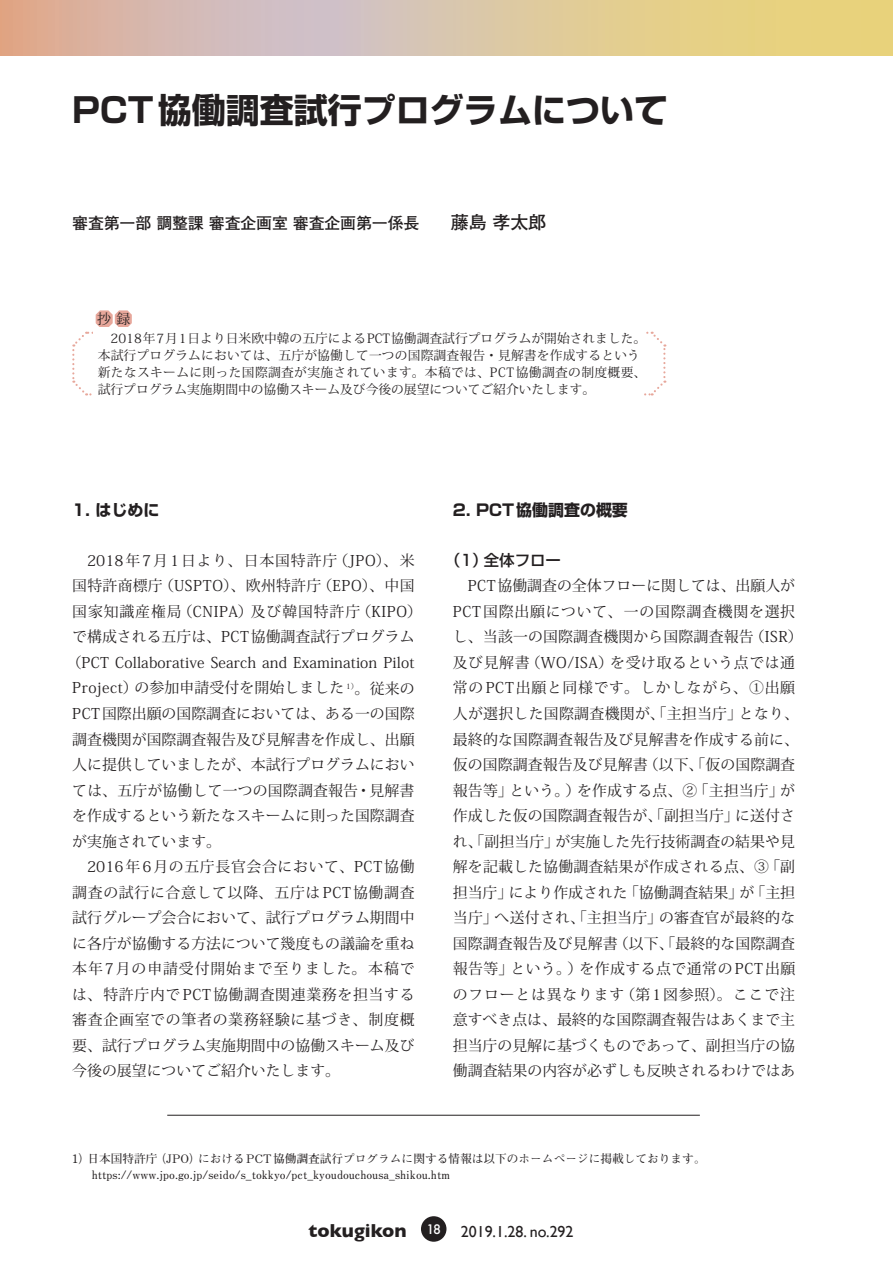
<style>
.page{position:relative;width:893px;height:1263px;background:#fff}
.page>*{position:absolute;margin:0;border:0;box-sizing:border-box;transform-origin:0 0}
.t1{font:700 34.05px "Shin Go Pro";color:#231f20}
.t2{font:700 15.9px "Futo Go B101 Pro";letter-spacing:-.01em;color:#231f20}
.t3{font:15.9px "Gill Sans";color:#231f20}
.t4{font:700 15.9px "Shin Go Pro";color:#231f20}
.t5{font:500 15.45px "Shin Go Pro";color:#231f20}
.t6{font:14.85px/25.5px "Koz Min Pro";letter-spacing:.01em;color:#231f20}
.t7{font:14.85px "Koz Min Pro";letter-spacing:.045em;color:#231f20}
.t8{font:14.85px "Koz Min Pro";letter-spacing:.06em;color:#231f20}
.t9{font:14.85px "Koz Min Pro";letter-spacing:.055em;color:#231f20}
.t10{font:14.85px "Koz Min Pro";letter-spacing:.05em;color:#231f20}
.t11{font:13.8px "Koz Min Pro";color:#231f20}
.t12{font:12.75px/17px "Koz Min Pro";letter-spacing:.015em;color:#231f20}
.t13{font:700 11.7px/15.9px "Futo Min A101 Pro";color:#231f20}
.s1{font-size:18px}
.s2{font-weight:700;font-size:19.2px}
</style>
<div class="page">
<div style="left:421px;top:1216px;width:25px;height:26px;background:#231f20;border-radius:50%"></div>
<svg style="left:0;top:0;width:892px;height:55px;background:#dcc39f"></svg>
<svg style="left:72px;top:310px;width:594px;height:86px"></svg>
<div style="left:94px;top:327px;width:550px;height:73px;background:#fff"></div>
<hr style="left:167px;top:1115px;width:533px;height:1px;background:#231f20">
<h1 class="t1" style="left:72px;top:84px;width:597px">PCT協働調査試行プログラムについて</h1>
<p class="t2" style="left:72px;top:210px;width:475px">審査第一部 調整課 審査企画室 審査企画第一係長　　<span class="s1">藤島 孝太郎</span></p>
<p class="t11" style="left:97px;top:309px;width:34px">抄録</p>
<p class="t12" style="left:98px;top:329px;width:550px">　2018年7月1日より日米欧中韓の五庁によるPCT協働調査試行プログラムが開始されました。本試行プログラムにおいては、五庁が協働して一つの国際調査報告・見解書を作成するという新たなスキームに則った国際調査が実施されています。本稿では、PCT協働調査の制度概要、試行プログラム実施期間中の協働スキーム及び今後の展望についてご紹介いたします。</p>
<p class="t4" style="left:72px;top:497px;width:89px">1. はじめに</p>
<p class="t9" style="left:72px;top:550px;width:344px">　2018年7月1日より、日本国特許庁（JPO）、米</p>
<p class="t6" style="left:72px;top:573px;width:344px">国特許商標庁（USPTO）、欧州特許庁（EPO）、中国</p>
<p class="t8" style="left:72px;top:601px;width:351px">国家知識産権局（CNIPA）及び韓国特許庁（KIPO）</p>
<p class="t6" style="left:72px;top:624px;width:344px">で構成される五庁は、PCT協働調査試行プログラム</p>
<p class="t6" style="left:67px;top:649px;width:349px">（PCT Collaborative Search and Examination Pilot</p>
<p class="t6" style="left:72px;top:675px;width:344px">Project）の参加申請受付を開始しました <sup>1）</sup>。従来の</p>
<p class="t6" style="left:72px;top:700px;width:344px">PCT国際出願の国際調査においては、ある一の国際</p>
<p class="t6" style="left:72px;top:726px;width:344px">調査機関が国際調査報告及び見解書を作成し、出願</p>
<p class="t6" style="left:72px;top:751px;width:344px">人に提供していましたが、本試行プログラムにおい</p>
<p class="t6" style="left:72px;top:777px;width:344px">ては、五庁が協働して一つの国際調査報告・見解書</p>
<p class="t6" style="left:72px;top:802px;width:344px">を作成するという新たなスキームに則った国際調査</p>
<p class="t6" style="left:72px;top:828px;width:150px">が実施されています。</p>
<p class="t7" style="left:72px;top:856px;width:344px">　2016年6月の五庁長官会合において、PCT協働</p>
<p class="t7" style="left:72px;top:882px;width:344px">調査の試行に合意して以降、五庁は PCT協働調査</p>
<p class="t6" style="left:72px;top:904px;width:344px">試行グループ会合において、試行プログラム期間中</p>
<p class="t6" style="left:72px;top:930px;width:344px">に各庁が協働する方法について幾度もの議論を重ね</p>
<p class="t8" style="left:72px;top:958px;width:344px">本年7月の申請受付開始まで至りました。本稿で</p>
<p class="t7" style="left:72px;top:984px;width:344px">は、特許庁内で PCT協働調査関連業務を担当する</p>
<p class="t10" style="left:72px;top:1009px;width:344px">審査企画室での筆者の業務経験に基づき、制度概</p>
<p class="t6" style="left:72px;top:1032px;width:344px">要、試行プログラム実施期間中の協働スキーム及び</p>
<p class="t6" style="left:72px;top:1057px;width:269px">今後の展望についてご紹介いたします。</p>
<p class="t4" style="left:453px;top:497px;width:177px">2. PCT協働調査の概要</p>
<p class="t5" style="left:445px;top:548px;width:117px">（1）全体フロー</p>
<p class="t6" style="left:453px;top:573px;width:351px">　PCT協働調査の全体フローに関しては、出願人が<br>PCT国際出願について、一の国際調査機関を選択し、当該一の国際調査機関から国際調査報告（ISR）及び見解書（WO/ISA）を受け取るという点では通常の PCT出願と同様です。しかしながら、①出願人が選択した国際調査機関が、「主担当庁」となり、最終的な国際調査報告及び見解書を作成する前に、仮の国際調査報告及び見解書（以下、「仮の国際調査報告等」という。）を作成する点、②「主担当庁」が作成した仮の国際調査報告が、「副担当庁」に送付され、「副担当庁」が実施した先行技術調査の結果や見解を記載した協働調査結果が作成される点、③「副担当庁」により作成された「協働調査結果」が「主担当庁」へ送付され、「主担当庁」の審査官が最終的な国際調査報告及び見解書（以下、「最終的な国際調査報告等」という。）を作成する点で通常の PCT出願のフローとは異なります（第1図参照）。ここで注意すべき点は、最終的な国際調査報告はあくまで主担当庁の見解に基づくものであって、副担当庁の協働調査結果の内容が必ずしも反映されるわけではあ</p>
<p class="t13" style="left:72px;top:1149px;width:635px">1）日本国特許庁（JPO）におけるPCT協働調査試行プログラムに関する情報は以下のホームページに掲載しております。　 https://www.jpo.go.jp/seido/s_tokkyo/pct_kyoudouchousa_shikou.htm</p>
<p class="t3" style="left:309px;top:1222px;width:266px"><span class="s2">tokugikon</span> <sup>18</sup> 2019.1.28. no.292</p>
</div>
